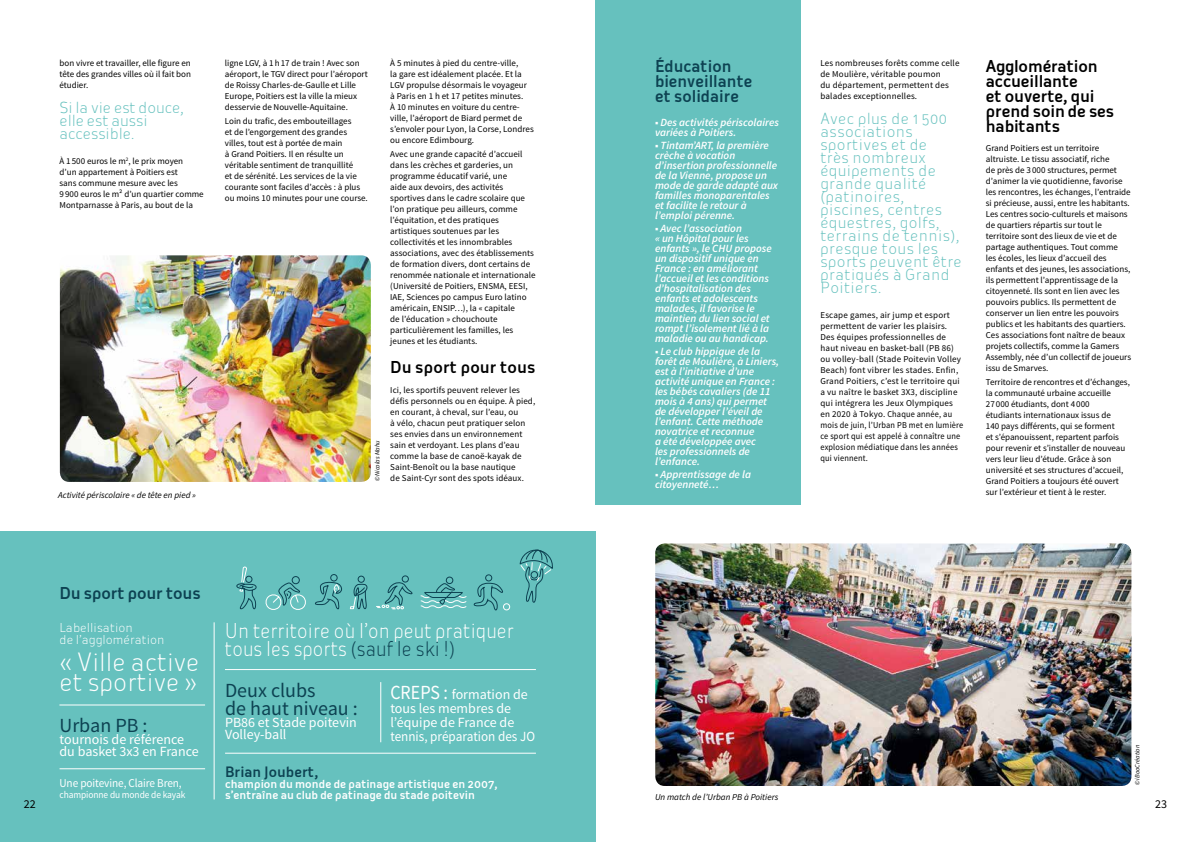
<style>
.page{position:relative;width:1191px;height:842px;background:#fff}
.page>*{position:absolute;margin:0;border:0;box-sizing:border-box;transform-origin:0 0}
.t1{font:300 24.5px/19.7px "Oceania Display";color:#fff}
.t2{font:300 20px/18px "Oceania Display";color:#fff;scale:.9 1}
.t3{font:20px/18px "Source Sans Pro";color:#0d4252}
.t4{font:500 16px/15px "Oceania Display";letter-spacing:-.01em;color:#000}
.t5{font:500 16px/15px "Oceania Display";color:#0d4252}
.t6{font:300 15px/13px "Oceania Display";letter-spacing:.02em;color:#66c1be}
.t7{font:300 15px/13px "Oceania Display";letter-spacing:-.01em;color:#66c1be}
.t8{font:14px/14px "Source Sans Pro";color:#fff}
.t9{font:500 14px "Oceania Display";color:#0d4252}
.t10{font:300 12px/12px "Oceania Display";color:#fff}
.t11{font:12px "Source Sans Pro";letter-spacing:-.01em;color:#fff;scale:.94 1}
.t12{font:12px "Source Sans Pro";color:#000}
.t13{font:italic 600 11px/10px "Source Sans Pro";color:#fff}
.t14{font:500 11px/11px "Oceania Display";color:#fff}
.t15{font:10px "Source Sans Pro";letter-spacing:-.01em;color:#fff;scale:.94 1}
.t16{font:9px/11px "Source Sans Pro";color:#000}
.t17{font:9px/11px "Source Sans Pro";letter-spacing:.02em;color:#000}
.t18{font:italic 9px "Source Sans Pro";color:#000}
.t19{font:italic 6.5px "Source Sans Pro";color:#000}
.s1{color:#0d4252}
.s2{font-size:20px}
</style>
<div class="page">
<div style="left:595px;top:0;width:205px;height:504px;background:#66c1be"></div>
<div style="left:0;top:531px;width:595px;height:311px;background:#66c1be"></div>
<hr style="left:380px;top:682px;width:1px;height:60px;background:#fff">
<hr style="left:214px;top:622px;width:1px;height:177px;background:#fff">
<hr style="left:59px;top:704px;width:146px;height:1px;background:#fff">
<hr style="left:225px;top:669px;width:311px;height:1px;background:#fff">
<hr style="left:225px;top:753px;width:311px;height:1px;background:#fff">
<hr style="left:60px;top:768px;width:145px;height:1px;background:#fff">
<div style="left:358px;top:576px;width:7px;height:7px;border:1px solid #0d4252;border-radius:50%"></div>
<svg style="left:349px;top:583px;width:19px;height:27px"></svg>
<svg style="left:519px;top:549px;width:34px;height:54px"></svg>
<div style="left:402px;top:575px;width:7px;height:8px;border:1px solid #0d4252;border-radius:50%"></div>
<svg style="left:376px;top:580px;width:37px;height:29px"></svg>
<svg style="left:315px;top:574px;width:27px;height:36px"></svg>
<svg style="left:420px;top:577px;width:47px;height:32px"></svg>
<div style="left:503px;top:603px;width:7px;height:7px;border:1px solid #fff;border-radius:50%"></div>
<svg style="left:473px;top:582px;width:31px;height:29px"></svg>
<div style="left:485px;top:574px;width:7px;height:7px;border:1px solid #0d4252;border-radius:50%"></div>
<svg style="left:236px;top:566px;width:21px;height:44px"></svg>
<div style="left:292px;top:576px;width:8px;height:8px;border:1px solid #0d4252;border-radius:50%"></div>
<svg style="left:265px;top:582px;width:41px;height:28px"></svg>
<img style="left:60px;top:255px;width:311px;height:227px">
<img style="left:655px;top:543px;width:476px;height:243px">
<p class="t16" style="left:60px;top:58px;width:133px;text-align:justify">bon vivre et travailler, elle figure en tête des grandes villes où il fait bon étudier.</p>
<h3 class="t7" style="left:60px;top:100px;width:126px">Si la vie est douce, elle est aussi accessible.</h3>
<p class="t16" style="left:60px;top:155px;width:146px">À 1 500 euros le m<sup>2</sup>, le prix moyen<br>d’un appartement à Poitiers est<br>sans commune mesure avec les<br>9 900 euros le m² d’un quartier comme<br>Montparnasse à Paris, au bout de la</p>
<p class="t18" style="left:58px;top:490px;width:139px">Activité périscolaire « de tête en pied »</p>
<p class="t16" style="left:225px;top:58px;width:144px">ligne LGV, à 1h17 de train ! Avec son aéroport, le TGV direct pour l’aéroport de Roissy Charles-de-Gaulle et Lille Europe, Poitiers est la ville la mieux desservie de Nouvelle-Aquitaine.</p>
<p class="t16" style="left:225px;top:116px;width:144px">Loin du trafic, des embouteillages<br>et de l’engorgement des grandes villes, tout est à portée de main<br>à Grand Poitiers. Il en résulte un véritable sentiment de tranquillité<br>et de sérénité. Les services de la vie courante sont faciles d’accès : à plus ou moins 10 minutes pour une course.</p>
<p class="t19" style="left:373px;top:481px;width:43px;rotate:-90deg">© Nicolas Mahu</p>
<p class="t16" style="left:390px;top:58px;width:145px">À 5 minutes à pied du centre-ville,<br>la gare est idéalement placée. Et la LGV propulse désormais le voyageur à Paris en 1 h et 17 petites minutes.<br>À 10 minutes en voiture du centre&shy;ville, l’aéroport de Biard permet de s’envoler pour Lyon, la Corse, Londres ou encore Edimbourg.</p>
<p class="t16" style="left:390px;top:149px;width:147px">Avec une grande capacité d’accueil dans les crèches et garderies, un programme éducatif varié, une<br>aide aux devoirs, des activités sportives dans le cadre scolaire que l’on pratique peu ailleurs, comme l’équitation, et des pratiques artistiques soutenues par les collectivités et les innombrables associations, avec des établissements de formation divers, dont certains de renommée nationale et internationale (Université de Poitiers, ENSMA, EESI, IAE, Sciences po campus Euro latino américain, ENSIP…), la « capitale<br>de l’éducation » chouchoute particulièrement les familles, les jeunes et les étudiants.</p>
<h3 class="t4" style="left:390px;top:360px;width:147px">Du sport pour tous</h3>
<p class="t16" style="left:390px;top:384px;width:146px">Ici, les sportifs peuvent relever les défis personnels ou en équipe. À pied, en courant, à cheval, sur l’eau, ou<br>à vélo, chacun peut pratiquer selon ses envies dans un environnement sain et verdoyant. Les plans d’eau comme la base de canoë-kayak de Saint-Benoît ou la base nautique<br>de Saint-Cyr sont des spots idéaux.</p>
<h3 class="t5" style="left:59px;top:585px;width:143px">Du sport pour tous</h3>
<h3 class="t5" style="left:655px;top:58px;width:99px">Éducation bienveillante et solidaire</h3>
<p class="t13" style="left:655px;top:118px;width:125px">■ Des activités périscolaires variées à Poitiers.</p>
<p class="t13" style="left:655px;top:141px;width:124px">■ Tintam’ART, la première crèche à vocation d’insertion professionnelle de la Vienne, propose un mode de garde adapté aux familles monoparentales et facilite le retour à l’emploi pérenne.</p>
<p class="t13" style="left:655px;top:223px;width:118px">■ Avec l’association<br>« un Hôpital pour les enfants », le CHU propose un dispositif unique en<br>France : en améliorant l’accueil et les conditions d’hospitalisation des enfants et adolescents malades, il favorise le maintien du lien social et rompt l’isolement lié à la maladie ou au handicap.</p>
<p class="t13" style="left:655px;top:346px;width:126px">■ Le club hippique de la forêt de Moulière, à Liniers, est à l’initiative d’une activité unique en France : les bébés cavaliers (de 11 mois à 4 ans) qui permet de développer l’éveil de l’enfant. Cette méthode novatrice et reconnue<br>a été développée avec<br>les professionnels de l’enfance.</p>
<p class="t13" style="left:655px;top:469px;width:97px">■ Apprentissage de la citoyenneté…</p>
<p class="t17" style="left:820px;top:58px;width:140px">Les nombreuses forêts comme celle de Moulière, véritable poumon<br>du département, permettent des balades exceptionnelles.</p>
<h3 class="t6" style="left:820px;top:111px;width:143px">Avec plus de 1 500 associations sportives et de<br>très nombreux équipements de grande qualité (patinoires, piscines, centres équestres, golfs, terrains de tennis), presque tous les sports peuvent être pratiqués à Grand<br>Poitiers.</h3>
<p class="t17" style="left:820px;top:309px;width:144px">Escape games, air jump et esport permettent de varier les plaisirs.<br>Des équipes professionnelles de haut niveau en basket-ball (PB 86) ou volley-ball (Stade Poitevin Volley Beach) font vibrer les stades. Enfin, Grand Poitiers, c’est le territoire qui a vu naître le basket 3X3, discipline qui intégrera les Jeux Olympiques en 2020 à Tokyo. Chaque année, au mois de juin, l’Urban PB met en lumière ce sport qui est appelé à connaître une explosion médiatique dans les années qui viennent.</p>
<h3 class="t4" style="left:986px;top:58px;width:130px">Agglomération accueillante<br>et ouverte, qui prend soin de ses habitants</h3>
<p class="t16" style="left:986px;top:143px;width:147px">Grand Poitiers est un territoire altruiste. Le tissu associatif, riche<br>de près de 3 000 structures, permet d’animer la vie quotidienne, favorise les rencontres, les échanges, l’entraide si précieuse, aussi, entre les habitants.<br>Les centres socio-culturels et maisons de quartiers répartis sur tout le territoire sont des lieux de vie et de partage authentiques. Tout comme<br>les écoles, les lieux d’accueil des enfants et des jeunes, les associations, ils permettent l’apprentissage de la citoyenneté. Ils sont en lien avec les pouvoirs publics. Ils permettent de conserver un lien entre les pouvoirs publics et les habitants des quartiers.<br>Ces associations font naître de beaux projets collectifs, comme la Gamers Assembly, née d’un collectif de joueurs issu de Smarves.</p>
<p class="t16" style="left:986px;top:377px;width:146px">Territoire de rencontres et d’échanges, la communauté urbaine accueille<br>27 000 étudiants, dont 4 000<br>étudiants internationaux issus de<br>140 pays différents, qui se forment<br>et s’épanouissent, repartent parfois pour revenir et s’installer de nouveau vers leur lieu d’étude. Grâce à son université et ses structures d’accueil, Grand Poitiers a toujours été ouvert sur l’extérieur et tient à le rester.</p>
<h3 class="t10" style="left:59px;top:621px;width:107px">Labellisation<br>de l’agglomération</h3>
<h1 class="t1" style="left:59px;top:652px;width:142px">« Ville active et sportive »</h1>
<h2 class="t2" style="left:225px;top:621px;width:323px">Un territoire où l’on peut pratiquer tous les sports <span class="s1">(sauf le ski !)</span></h2>
<h2 class="t3" style="left:225px;top:682px;width:134px">Deux clubs<br>de haut niveau :</h2>
<h3 class="t8" style="left:225px;top:717px;width:133px;line-height:12px">PB86 et Stade poitevin<br>Volley-ball</h3>
<h3 class="t8" style="left:390px;top:687px;width:146px"><span class="s2">CREPS :</span> formation de tous les membres de l’équipe de France de tennis, préparation des JO</h3>
<h2 class="t3" style="left:60px;top:716px;width:89px">Urban PB :</h2>
<h3 class="t8" style="left:60px;top:733px;width:141px;line-height:12px">tournois de référence du basket 3x3 en France</h3>
<h3 class="t11" style="left:60px;top:776px;width:131px">Une poitevine, Claire Bren,</h3>
<p class="t15" style="left:60px;top:789px;width:135px">championne du monde de kayak</p>
<p class="t19" style="left:1133px;top:785px;width:42px;rotate:-90deg">© iBooCréation</p>
<h3 class="t9" style="left:225px;top:764px;width:95px">Brian Joubert,</h3>
<p class="t14" style="left:225px;top:778px;width:274px">champion du monde de patinage artistique en 2007, s’entraîne au club de patinage du stade poitevin</p>
<p class="t18" style="left:655px;top:791px;width:125px">Un match de l’Urban PB à Poitiers</p>
<h3 class="t12" style="left:24px;top:797px;width:13px">22</h3>
<h3 class="t12" style="left:1155px;top:797px;width:13px">23</h3>
</div>
